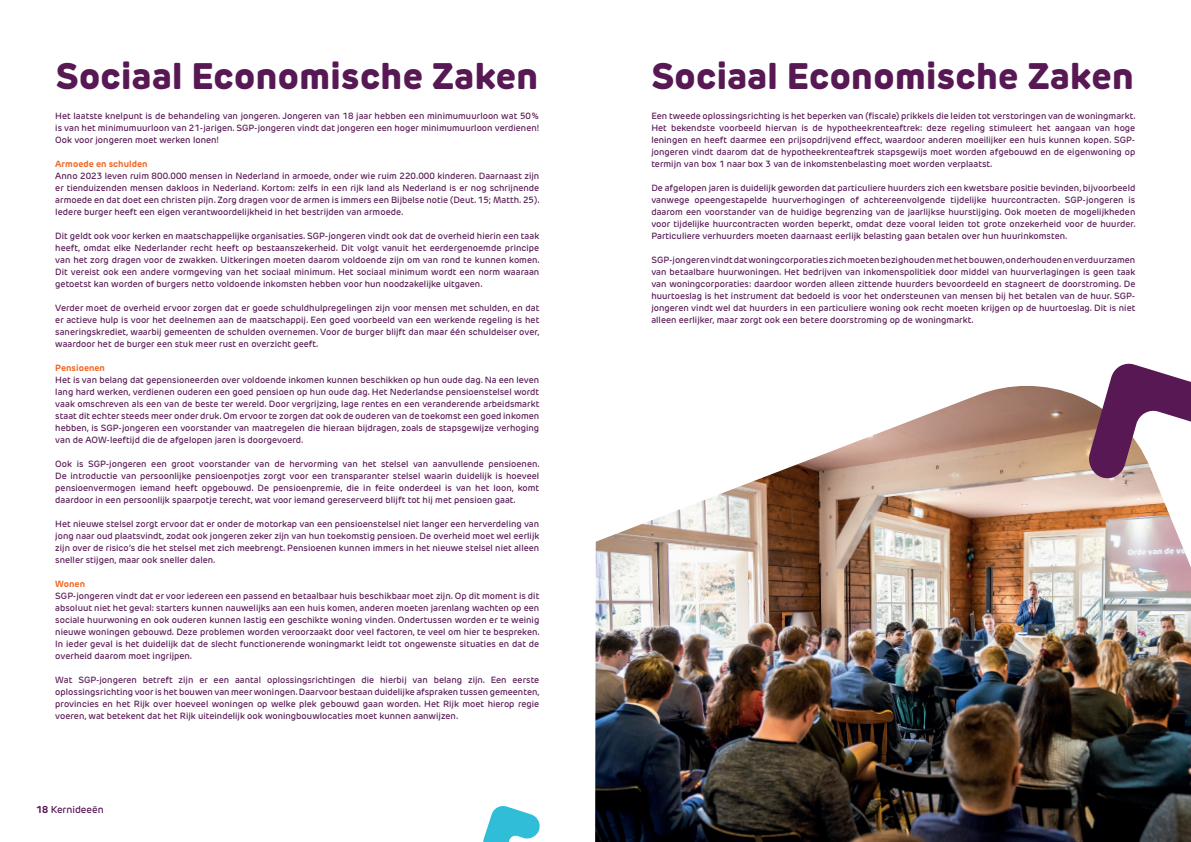
<style>
.page{position:relative;width:1191px;height:842px;background:#fff}
.page>*{position:absolute;margin:0;border:0;box-sizing:border-box;transform-origin:0 0}
.t1{font:800 36px "New Rubrik Edge";letter-spacing:.01em;color:#571854}
.t2{font:500 10px "New Rubrik Edge";color:#541652}
.t3{font:500 9px/12px "New Rubrik Edge";letter-spacing:.005em;color:#571854;text-align:justify}
.t4{font:700 9px "New Rubrik Edge";letter-spacing:.005em;color:#f06622}
.s1{font-weight:700}
</style>
<div class="page">
<svg style="left:483px;top:806px;width:57px;height:36px"></svg>
<img style="left:595px;top:386px;width:596px;height:456px">
<svg style="left:1088px;top:363px;width:103px;height:116px"></svg>
<h1 class="t1" style="left:56px;top:53px;width:484px">Sociaal Economische Zaken</h1>
<p class="t3" style="left:55px;top:109px;width:485px">Het laatste knelpunt is de behandeling van jongeren. Jongeren van 18 jaar hebben een minimumuurloon wat 50% is van het minimumuurloon van 21-jarigen. SGP-jongeren vindt dat jongeren een hoger minimumuurloon verdienen!<br>Ook voor jongeren moet werken lonen!</p>
<p class="t4" style="left:55px;top:158px;width:94px">Armoede en schulden</p>
<p class="t3" style="left:55px;top:169px;width:486px">Anno 2023 leven ruim 800.000 mensen in Nederland in armoede, onder wie ruim 220.000 kinderen. Daarnaast zijn er tienduizenden mensen dakloos in Nederland. Kortom: zelfs in een rijk land als Nederland is er nog schrijnende armoede en dat doet een christen pijn. Zorg dragen voor de armen is immers een Bijbelse notie (Deut. 15; Matth. 25).<br>Iedere burger heeft een eigen verantwoordelijkheid in het bestrijden van armoede.</p>
<p class="t3" style="left:55px;top:229px;width:486px">Dit geldt ook voor kerken en maatschappelijke organisaties. SGP-jongeren vindt ook dat de overheid hierin een taak heeft, omdat elke Nederlander recht heeft op bestaanszekerheid. Dit volgt vanuit het eerdergenoemde principe van het zorg dragen voor de zwakken. Uitkeringen moeten daarom voldoende zijn om van rond te kunnen komen.<br>Dit vereist ook een andere vormgeving van het sociaal minimum. Het sociaal minimum wordt een norm waaraan getoetst kan worden of burgers netto voldoende inkomsten hebben voor hun noodzakelijke uitgaven.</p>
<p class="t3" style="left:55px;top:301px;width:486px">Verder moet de overheid ervoor zorgen dat er goede schuldhulpregelingen zijn voor mensen met schulden, en dat er actieve hulp is voor het deelnemen aan de maatschappij. Een goed voorbeeld van een werkende regeling is het saneringskrediet, waarbij gemeenten de schulden overnemen. Voor de burger blijft dan maar één schuldeiser over, waardoor het de burger een stuk meer rust en overzicht geeft.</p>
<p class="t4" style="left:55px;top:362px;width:51px">Pensioenen</p>
<p class="t3" style="left:55px;top:373px;width:485px">Het is van belang dat gepensioneerden over voldoende inkomen kunnen beschikken op hun oude dag. Na een leven lang hard werken, verdienen ouderen een goed pensioen op hun oude dag. Het Nederlandse pensioenstelsel wordt vaak omschreven als een van de beste ter wereld. Door vergrijzing, lage rentes en een veranderende arbeidsmarkt staat dit echter steeds meer onder druk. Om ervoor te zorgen dat ook de ouderen van de toekomst een goed inkomen hebben, is SGP-jongeren een voorstander van maatregelen die hieraan bijdragen, zoals de stapsgewijze verhoging van de AOW-leeftijd die de afgelopen jaren is doorgevoerd.</p>
<p class="t3" style="left:55px;top:457px;width:486px">Ook is SGP-jongeren een groot voorstander van de hervorming van het stelsel van aanvullende pensioenen.<br>De introductie van persoonlijke pensioenpotjes zorgt voor een transparanter stelsel waarin duidelijk is hoeveel pensioenvermogen iemand heeft opgebouwd. De pensioenpremie, die in feite onderdeel is van het loon, komt daardoor in een persoonlijk spaarpotje terecht, wat voor iemand gereserveerd blijft tot hij met pensioen gaat.</p>
<p class="t3" style="left:55px;top:517px;width:485px">Het nieuwe stelsel zorgt ervoor dat er onder de motorkap van een pensioenstelsel niet langer een herverdeling van jong naar oud plaatsvindt, zodat ook jongeren zeker zijn van hun toekomstig pensioen. De overheid moet wel eerlijk zijn over de risico’s die het stelsel met zich meebrengt. Pensioenen kunnen immers in het nieuwe stelsel niet alleen sneller stijgen, maar ook sneller dalen.</p>
<p class="t4" style="left:55px;top:578px;width:31px">Wonen</p>
<p class="t3" style="left:55px;top:589px;width:486px">SGP-jongeren vindt dat er voor iedereen een passend en betaalbaar huis beschikbaar moet zijn. Op dit moment is dit absoluut niet het geval: starters kunnen nauwelijks aan een huis komen, anderen moeten jarenlang wachten op een sociale huurwoning en ook ouderen kunnen lastig een geschikte woning vinden. Ondertussen worden er te weinig nieuwe woningen gebouwd. Deze problemen worden veroorzaakt door veel factoren, te veel om hier te bespreken.<br>In ieder geval is het duidelijk dat de slecht functionerende woningmarkt leidt tot ongewenste situaties en dat de overheid daarom moet ingrijpen.</p>
<p class="t3" style="left:55px;top:673px;width:486px">Wat SGP-jongeren betreft zijn er een aantal oplossingsrichtingen die hierbij van belang zijn. Een eerste oplossingsrichting voor is het bouwen van meer woningen. Daarvoor bestaan duidelijke afspraken tussen gemeenten, provincies en het Rijk over hoeveel woningen op welke plek gebouwd gaan worden. Het Rijk moet hierop regie voeren, wat betekent dat het Rijk uiteindelijk ook woningbouwlocaties moet kunnen aanwijzen.</p>
<p class="t2" style="left:36px;top:804px;width:69px"><span class="s1">18</span> Kernideeën</p>
<h1 class="t1" style="left:651px;top:53px;width:484px">Sociaal Economische Zaken</h1>
<p class="t3" style="left:651px;top:109px;width:486px">Een tweede oplossingsrichting is het beperken van (fiscale) prikkels die leiden tot verstoringen van de woningmarkt.<br>Het bekendste voorbeeld hiervan is de hypotheekrenteaftrek: deze regeling stimuleert het aangaan van hoge leningen en heeft daarmee een prijsopdrijvend effect, waardoor anderen moeilijker een huis kunnen kopen. SGP&shy;jongeren vindt daarom dat de hypotheekrenteaftrek stapsgewijs moet worden afgebouwd en de eigenwoning op termijn van box 1 naar box 3 van de inkomstenbelasting moet worden verplaatst.</p>
<p class="t3" style="left:651px;top:181px;width:486px">De afgelopen jaren is duidelijk geworden dat particuliere huurders zich een kwetsbare positie bevinden, bijvoorbeeld vanwege opeengestapelde huurverhogingen of achtereenvolgende tijdelijke huurcontracten. SGP-jongeren is daarom een voorstander van de huidige begrenzing van de jaarlijkse huurstijging. Ook moeten de mogelijkheden voor tijdelijke huurcontracten worden beperkt, omdat deze vooral leiden tot grote onzekerheid voor de huurder.<br>Particuliere verhuurders moeten daarnaast eerlijk belasting gaan betalen over hun huurinkomsten.</p>
<p class="t3" style="left:651px;top:253px;width:485px">SGP-jongeren vindt dat woningcorporaties zich moeten bezighouden met het bouwen, onderhouden en verduurzamen van betaalbare huurwoningen. Het bedrijven van inkomenspolitiek door middel van huurverlagingen is geen taak van woningcorporaties: daardoor worden alleen zittende huurders bevoordeeld en stagneert de doorstroming. De huurtoeslag is het instrument dat bedoeld is voor het ondersteunen van mensen bij het betalen van de huur. SGP&shy;jongeren vindt wel dat huurders in een particuliere woning ook recht moeten krijgen op de huurtoeslag. Dit is niet alleen eerlijker, maar zorgt ook een betere doorstroming op de woningmarkt.</p>
</div>
